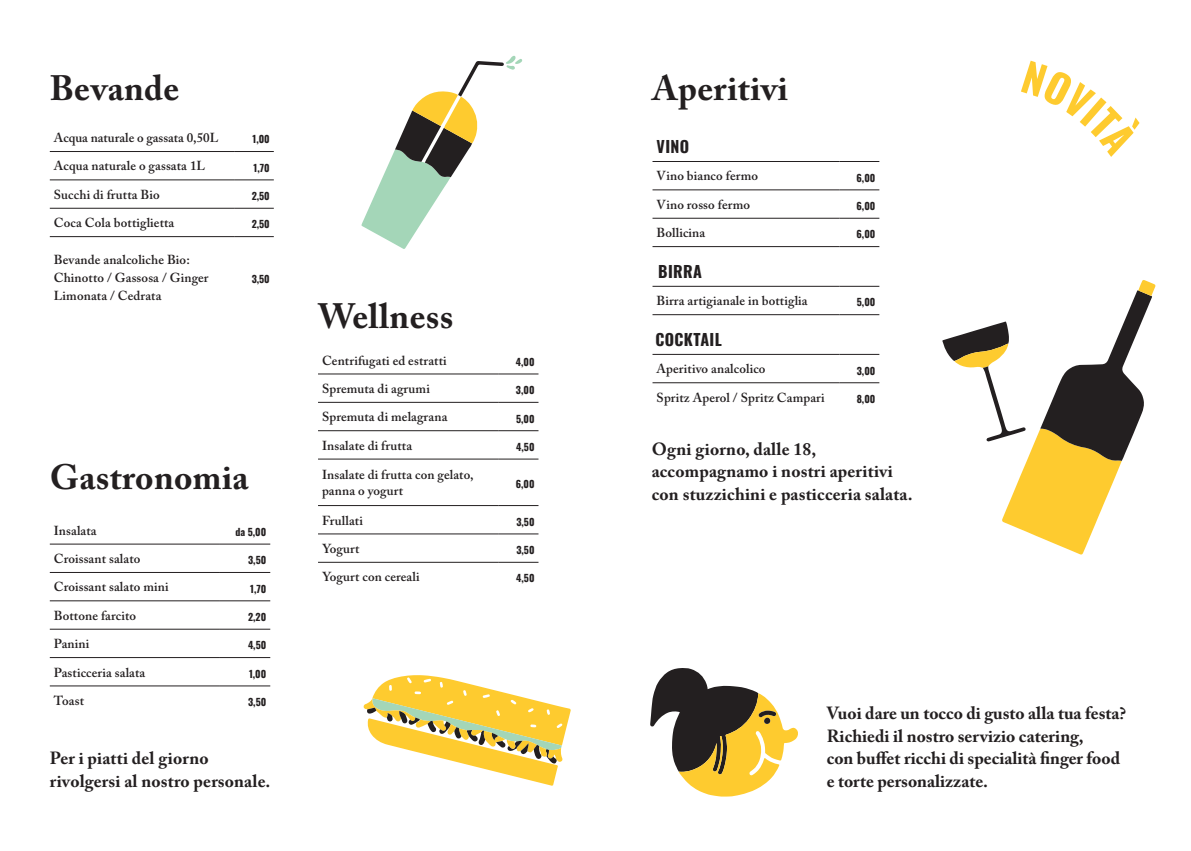
<style>
.page{position:relative;width:1191px;height:851px;background:#fff}
.page>*{position:absolute;margin:0;border:0;box-sizing:border-box;transform-origin:0 0}
.h1_left{font:700 35px "Adobe Caslon Pro";letter-spacing:.01em;color:#231f20}
.h1_left-2{font:700 17.5px/22.5px "Adobe Caslon Pro";letter-spacing:.01em;color:#231f20}
.t1{font:700 16px "Oswald";letter-spacing:.025em;color:#231f20}
.t2{font:600 13px/18px "Adobe Caslon Pro";letter-spacing:.01em;color:#231f20}
.t3{font:700 10px "Oswald";color:#231f20}
</style>
<div class="page">
<hr style="left:652px;top:161px;width:187px;height:1px;background:#231f20">
<hr style="left:839px;top:161px;width:40px;height:1px;background:#231f20">
<hr style="left:652px;top:190px;width:187px;height:1px;background:#231f20">
<hr style="left:839px;top:190px;width:40px;height:1px;background:#231f20">
<hr style="left:652px;top:218px;width:187px;height:1px;background:#231f20">
<hr style="left:839px;top:218px;width:40px;height:1px;background:#231f20">
<hr style="left:652px;top:246px;width:187px;height:1px;background:#231f20">
<hr style="left:839px;top:246px;width:40px;height:1px;background:#231f20">
<hr style="left:652px;top:286px;width:187px;height:1px;background:#231f20">
<hr style="left:839px;top:286px;width:40px;height:1px;background:#231f20">
<hr style="left:652px;top:314px;width:187px;height:1px;background:#231f20">
<hr style="left:839px;top:314px;width:40px;height:1px;background:#231f20">
<hr style="left:652px;top:354px;width:187px;height:1px;background:#231f20">
<hr style="left:839px;top:354px;width:40px;height:1px;background:#231f20">
<hr style="left:652px;top:382px;width:187px;height:1px;background:#231f20">
<hr style="left:839px;top:382px;width:40px;height:1px;background:#231f20">
<svg style="left:942px;top:280px;width:213px;height:274px"></svg>
<hr style="left:50px;top:151px;width:184px;height:1px;background:#231f20">
<hr style="left:234px;top:151px;width:40px;height:1px;background:#231f20">
<hr style="left:50px;top:180px;width:184px;height:1px;background:#231f20">
<hr style="left:234px;top:180px;width:40px;height:1px;background:#231f20">
<hr style="left:50px;top:208px;width:184px;height:1px;background:#231f20">
<hr style="left:234px;top:208px;width:40px;height:1px;background:#231f20">
<hr style="left:50px;top:236px;width:184px;height:1px;background:#231f20">
<hr style="left:234px;top:236px;width:40px;height:1px;background:#231f20">
<hr style="left:318px;top:374px;width:181px;height:1px;background:#231f20">
<hr style="left:499px;top:374px;width:39px;height:1px;background:#231f20">
<hr style="left:318px;top:402px;width:181px;height:1px;background:#231f20">
<hr style="left:499px;top:402px;width:39px;height:1px;background:#231f20">
<hr style="left:318px;top:430px;width:181px;height:1px;background:#231f20">
<hr style="left:499px;top:430px;width:39px;height:1px;background:#231f20">
<hr style="left:318px;top:459px;width:181px;height:1px;background:#231f20">
<hr style="left:499px;top:459px;width:39px;height:1px;background:#231f20">
<hr style="left:318px;top:505px;width:181px;height:1px;background:#231f20">
<hr style="left:499px;top:505px;width:39px;height:1px;background:#231f20">
<hr style="left:318px;top:533px;width:181px;height:1px;background:#231f20">
<hr style="left:499px;top:533px;width:39px;height:1px;background:#231f20">
<hr style="left:318px;top:562px;width:181px;height:1px;background:#231f20">
<hr style="left:499px;top:562px;width:39px;height:1px;background:#231f20">
<svg style="left:361px;top:56px;width:161px;height:193px"></svg>
<hr style="left:50px;top:544px;width:170px;height:1px;background:#231f20">
<hr style="left:220px;top:544px;width:50px;height:1px;background:#231f20">
<hr style="left:50px;top:572px;width:170px;height:1px;background:#231f20">
<hr style="left:220px;top:572px;width:50px;height:1px;background:#231f20">
<hr style="left:50px;top:600px;width:170px;height:1px;background:#231f20">
<hr style="left:220px;top:600px;width:50px;height:1px;background:#231f20">
<hr style="left:50px;top:629px;width:170px;height:1px;background:#231f20">
<hr style="left:220px;top:629px;width:50px;height:1px;background:#231f20">
<hr style="left:50px;top:657px;width:170px;height:1px;background:#231f20">
<hr style="left:220px;top:657px;width:50px;height:1px;background:#231f20">
<hr style="left:50px;top:685px;width:170px;height:1px;background:#231f20">
<hr style="left:220px;top:685px;width:50px;height:1px;background:#231f20">
<svg style="left:363px;top:675px;width:208px;height:110px"></svg>
<svg style="left:650px;top:668px;width:148px;height:128px"></svg>
<p class="h1_left" style="left:50px;top:68px;width:131px">Bevande</p>
<p class="t2" style="left:54px;top:129px;width:166px">Acqua naturale o gassata 0,50L</p>
<p class="t3" style="left:252px;top:134px;width:19px">1,00</p>
<p class="t2" style="left:54px;top:157px;width:153px">Acqua naturale o gassata 1L</p>
<p class="t3" style="left:254px;top:162px;width:18px">1,70</p>
<p class="t2" style="left:54px;top:185px;width:107px">Succhi di frutta Bio</p>
<p class="t3" style="left:252px;top:191px;width:20px">2,50</p>
<p class="t2" style="left:54px;top:214px;width:122px">Coca Cola bottiglietta</p>
<p class="t3" style="left:252px;top:219px;width:20px">2,50</p>
<p class="t2" style="left:54px;top:250px;width:138px">Bevande analcoliche Bio:</p>
<p class="t2" style="left:54px;top:268px;width:156px">Chinotto / Gassosa / Ginger<br>Limonata / Cedrata</p>
<p class="t3" style="left:252px;top:274px;width:20px">3,50</p>
<p class="h1_left" style="left:50px;top:457px;width:200px">Gastronomia</p>
<p class="t2" style="left:54px;top:521px;width:44px">Insalata</p>
<p class="t3" style="left:235px;top:526px;width:32px">da 5,00</p>
<p class="t2" style="left:54px;top:549px;width:88px">Croissant salato</p>
<p class="t3" style="left:248px;top:555px;width:20px">3,50</p>
<p class="t2" style="left:54px;top:578px;width:116px">Croissant salato mini</p>
<p class="t3" style="left:250px;top:583px;width:18px">1,70</p>
<p class="t2" style="left:54px;top:606px;width:84px">Bottone farcito</p>
<p class="t3" style="left:248px;top:611px;width:20px">2,20</p>
<p class="t2" style="left:54px;top:634px;width:37px">Panini</p>
<p class="t3" style="left:248px;top:640px;width:20px">4,50</p>
<p class="t2" style="left:54px;top:663px;width:93px">Pasticceria salata</p>
<p class="t3" style="left:249px;top:668px;width:19px">1,00</p>
<p class="t2" style="left:54px;top:691px;width:32px">Toast</p>
<p class="t3" style="left:248px;top:696px;width:20px">3,50</p>
<p class="h1_left-2" style="left:50px;top:746px;width:160px">Per i piatti del giorno</p>
<p class="h1_left-2" style="left:50px;top:769px;width:222px">rivolgersi al nostro personale.</p>
<p class="h1_left" style="left:318px;top:295px;width:137px">Wellness</p>
<p class="t2" style="left:322px;top:351px;width:126px">Centrifugati ed estratti</p>
<p class="t3" style="left:516px;top:356px;width:20px">4,00</p>
<p class="t2" style="left:322px;top:379px;width:109px">Spremuta di agrumi</p>
<p class="t3" style="left:516px;top:385px;width:20px">3,00</p>
<p class="t2" style="left:322px;top:408px;width:127px">Spremuta di melagrana</p>
<p class="t3" style="left:516px;top:413px;width:20px">5,00</p>
<p class="t2" style="left:322px;top:436px;width:92px">Insalate di frutta</p>
<p class="t3" style="left:516px;top:441px;width:20px">4,50</p>
<p class="t2" style="left:322px;top:465px;width:153px">Insalate di frutta con gelato,</p>
<p class="t2" style="left:322px;top:481px;width:82px">panna o yogurt</p>
<p class="t3" style="left:516px;top:479px;width:20px">6,00</p>
<p class="t2" style="left:322px;top:511px;width:42px">Frullati</p>
<p class="t3" style="left:516px;top:516px;width:20px">3,50</p>
<p class="t2" style="left:322px;top:539px;width:39px">Yogurt</p>
<p class="t3" style="left:516px;top:544px;width:20px">3,50</p>
<p class="t2" style="left:322px;top:567px;width:99px">Yogurt con cereali</p>
<p class="t3" style="left:516px;top:573px;width:20px">4,50</p>
<p class="h1_left" style="left:652px;top:68px;width:137px">Aperitivi</p>
<p class="t1" style="left:656px;top:138px;width:34px">VINO</p>
<p class="t2" style="left:656px;top:167px;width:103px">Vino bianco fermo</p>
<p class="t3" style="left:856px;top:172px;width:20px">6,00</p>
<p class="t2" style="left:656px;top:195px;width:95px">Vino rosso fermo</p>
<p class="t3" style="left:856px;top:201px;width:20px">6,00</p>
<p class="t2" style="left:656px;top:224px;width:50px">Bollicina</p>
<p class="t3" style="left:856px;top:229px;width:20px">6,00</p>
<p class="t1" style="left:658px;top:263px;width:45px">BIRRA</p>
<p class="t2" style="left:656px;top:292px;width:153px">Birra artigianale in bottiglia</p>
<p class="t3" style="left:857px;top:297px;width:20px">5,00</p>
<p class="t1" style="left:655px;top:331px;width:68px">COCKTAIL</p>
<p class="t2" style="left:656px;top:360px;width:110px">Aperitivo analcolico</p>
<p class="t3" style="left:857px;top:365px;width:20px">3,00</p>
<p class="t2" style="left:656px;top:388px;width:170px">Spritz Aperol / Spritz Campari</p>
<p class="t3" style="left:856px;top:393px;width:20px">8,00</p>
<p class="h1_left-2" style="left:652px;top:437px;width:166px">Ogni giorno, dalle 18,</p>
<p class="h1_left-2" style="left:652px;top:460px;width:242px">accompagnamo i nostri aperitivi</p>
<p class="h1_left-2" style="left:652px;top:482px;width:262px">con stuzzichini e pasticceria salata.</p>
<p class="h1_left-2" style="left:826px;top:701px;width:301px">Vuoi dare un tocco di gusto alla tua festa?<br>Richiedi il nostro servizio catering,</p>
<p class="h1_left-2" style="left:826px;top:746px;width:295px">con buffet ricchi di specialità finger food</p>
<p class="h1_left-2" style="left:826px;top:769px;width:163px">e torte personalizzate.</p>
</div>
